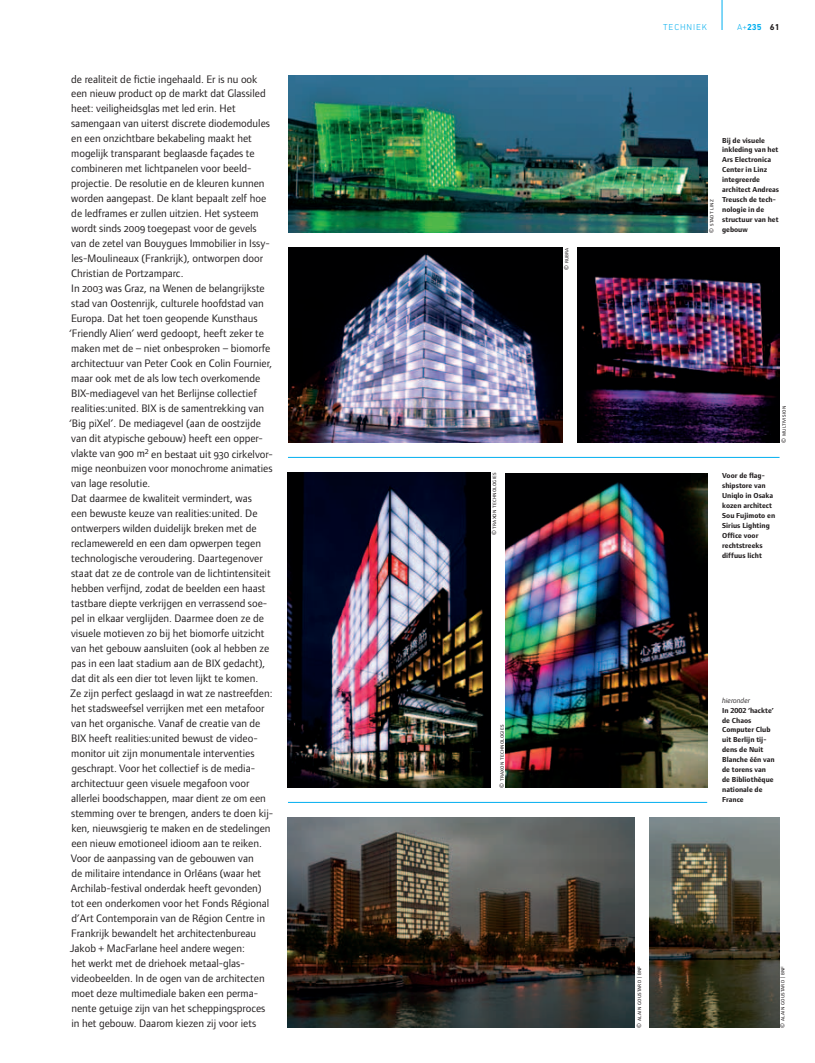
<style>
.page{position:relative;width:815px;height:1063px;background:#fff}
.page>*{position:absolute;margin:0;border:0;box-sizing:border-box;transform-origin:0 0}
.t1{font:11.25px/15px "Foundry Form Sans Book OSF";color:#231f20}
.t2{font:300 8.75px "DIN Next LT Pro";letter-spacing:.1em;color:#00aeef}
.t3{font:700 8.75px "DIN Next LT Pro";color:#00aeef}
.t4{font:700 7.5px/10px "Foundry Form Sans";color:#231f20}
.t5{font:italic 7.5px "Foundry Form Sans";color:#231f20}
.t6{font:6.25px "Foundry Form Sans Book SC";letter-spacing:.025em;color:#231f20}
.s1{font-weight:300}
.s2{color:#231f20}
.s3{font-family:"Foundry Form Sans"}
</style>
<div class="page">
<hr style="left:722px;top:0;width:1px;height:30px;background:#00aeef">
<img style="left:505px;top:473px;width:202px;height:314px">
<img style="left:288px;top:473px;width:202px;height:315px">
<img style="left:288px;top:75px;width:419px;height:158px">
<img style="left:577px;top:248px;width:202px;height:194px">
<img style="left:288px;top:248px;width:274px;height:194px">
<hr style="left:288px;top:457px;width:492px;height:1px;background:#00aeef">
<img style="left:288px;top:818px;width:347px;height:210px">
<img style="left:650px;top:818px;width:130px;height:210px">
<hr style="left:288px;top:802px;width:419px;height:1px;background:#00aeef">
<p class="t1" style="left:69px;top:71px;width:206px">de realiteit de fictie ingehaald. Er is nu ook een nieuw product op de markt dat Glassiled heet: veiligheidsglas met led erin. Het samengaan van uiterst discrete diodemodules en een onzichtbare bekabeling maakt het mogelijk transparant beglaasde façades te combineren met lichtpanelen voor beeld&shy;projectie. De resolutie en de kleuren kunnen worden aangepast. De klant bepaalt zelf hoe de ledframes er zullen uitzien. Het systeem wordt sinds 2009 toegepast voor de gevels<br>van de zetel van Bouygues Immobilier in Issy&shy;les-Moulineaux (Frankrijk), ontworpen door Christian de Portzamparc.<br>In 2003 was Graz, na Wenen de belangrijkste stad van Oostenrijk, culturele hoofdstad van Europa. Dat het toen geopende Kunsthaus ‘Friendly Alien’ werd gedoopt, heeft zeker te maken met de – niet onbesproken – biomorfe architectuur van Peter Cook en Colin Fournier, maar ook met de als low tech overkomende BIX-mediagevel van het Berlijnse collectief realities:united. BIX is de samentrekking van ‘Big piXel’. De mediagevel (aan de oostzijde van dit atypische gebouw) heeft een opper&shy;vlakte van 900 m<sup>2</sup> en bestaat uit 930 cirkelvor&shy;mige neonbuizen voor monochrome animaties van lage resolutie.<br>Dat daarmee de kwaliteit vermindert, was<br>een bewuste keuze van realities:united. De ontwerpers wilden duidelijk breken met de reclamewereld en een dam opwerpen tegen technologische veroudering. Daartegenover staat dat ze de controle van de lichtintensiteit hebben verfijnd, zodat de beelden een haast tastbare diepte verkrijgen en verrassend soe&shy;pel in elkaar verglijden. Daarmee doen ze de visuele motieven zo bij het biomorfe uitzicht van het gebouw aansluiten (ook al hebben ze pas in een laat stadium aan de BIX gedacht), dat dit als een dier tot leven lijkt te komen.<br>Ze zijn perfect geslaagd in wat ze nastreefden: het stadsweefsel verrijken met een metafoor van het organische. Vanaf de creatie van de BIX heeft realities:united bewust de video&shy;monitor uit zijn monumentale interventies geschrapt. Voor het collectief is de media&shy;architectuur geen visuele megafoon voor allerlei boodschappen, maar dient ze om een stemming over te brengen, anders te doen kij&shy;ken, nieuwsgierig te maken en de stedelingen een nieuw emotioneel idioom aan te reiken.<br>Voor de aanpassing van de gebouwen van<br>de militaire intendance in Orléans (waar het Archilab-festival onderdak heeft gevonden) tot een onderkomen voor het Fonds Régional d’Art Contemporain van de Région Centre in Frankrijk bewandelt het architectenbureau Jakob + MacFarlane heel andere wegen:<br>het werkt met de driehoek metaal-glas&shy;videobeelden. In de ogen van de architecten moet deze multimediale baken een perma&shy;nente getuige zijn van het scheppingsproces in het gebouw. Daarom kiezen zij voor iets</p>
<p class="t6" style="left:563px;top:270px;width:24px;rotate:-90deg">© rubra</p>
<p class="t6" style="left:491px;top:535px;width:64px;rotate:-90deg">© traxon technologies</p>
<p class="t6" style="left:498px;top:787px;width:64px;rotate:-90deg">© traxon technologies</p>
<p class="t2" style="left:663px;top:22px;width:46px">TECHNIEK</p>
<p class="t3" style="left:737px;top:22px;width:44px"><span class="s1">A+</span>235 <span class="s2">61</span></p>
<p class="t6" style="left:708px;top:232px;width:35px;rotate:-90deg">© stadt linz</p>
<p class="t4" style="left:722px;top:135px;width:59px">Bij de visuele inkleding van het<br>Ars Electronica<br>Center in Linz integreerde architect Andreas<br>Treusch de tech&shy;nologie in de structuur van het gebouw</p>
<p class="t6" style="left:635px;top:1027px;width:63px;rotate:-90deg">© alain goustard <span class="s3">|</span> bnf</p>
<p class="t6" style="left:780px;top:442px;width:38px;rotate:-90deg">© multivision</p>
<p class="t4" style="left:722px;top:471px;width:54px">Voor de flag&shy;shipstore van<br>Uniqlo in Osaka kozen architect<br>Sou Fujimoto en<br>Sirius Lighting<br>Office voor rechtstreeks diffuus licht</p>
<p class="t5" style="left:722px;top:696px;width:29px">hieronder</p>
<p class="t4" style="left:722px;top:705px;width:54px">In 2002 ‘hackte’ de Chaos<br>Computer Club uit Berlijn tij&shy;dens de Nuit<br>Blanche één van de torens van de Bibliothèque nationale de<br>France</p>
<p class="t6" style="left:779px;top:1027px;width:63px;rotate:-90deg">© alain goustard <span class="s3">|</span> bnf</p>
</div>
